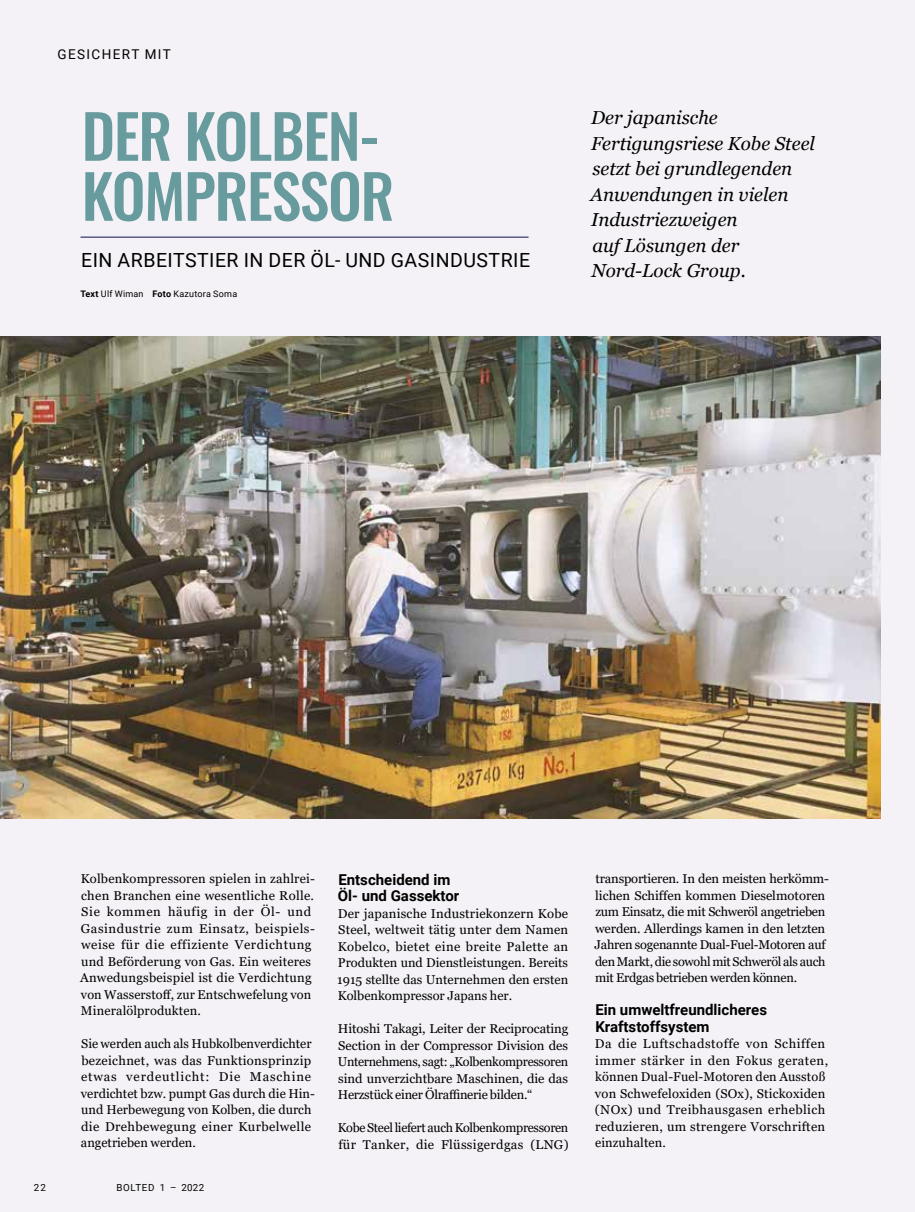
<style>
.page{position:relative;width:915px;height:1212px;background:#fff}
.page>*{position:absolute;margin:0;border:0;box-sizing:border-box;transform-origin:0 0}
.t1{font:500 60px/60px "Oswald";letter-spacing:-.02em;color:#679b9d}
.t2{font:19.5px "Roboto";letter-spacing:.025em;color:#000}
.t3{font:italic 18.75px/25.5px "Georgia";color:#000}
.t4{font:700 15px/16.5px "Roboto";color:#000}
.t5{font:13.5px "Roboto";letter-spacing:.1em;color:#000}
.t6{font:12.75px/16.5px "Georgia";letter-spacing:.01em;color:#000}
.t7{font:12.75px/16.5px "Georgia";letter-spacing:-.02em;color:#000}
.t8{font:12.75px/16.5px "Georgia";letter-spacing:-.025em;color:#000}
.t9{font:9.75px "Roboto";letter-spacing:.06em;color:#000}
.t10{font:9px "Roboto";letter-spacing:.025em;color:#000}
.s1{font-weight:700}
</style>
<div class="page">
<div style="left:0;top:0;width:914px;height:1212px;background:#f4f2f6"></div>
<img style="left:0;top:336px;width:880px;height:483px">
<hr style="left:80px;top:236px;width:448px;height:2px;background:#5a5a84">
<p class="t5" style="left:57px;top:44px;width:115px">GESICHERT MIT</p>
<h1 class="t1" style="left:82px;top:110px;width:314px">DER KOLBEN-<br>KOMPRESSOR</h1>
<h2 class="t2" style="left:81px;top:247px;width:450px">EIN ARBEITSTIER IN DER ÖL- UND GASINDUSTRIE</h2>
<p class="t10" style="left:80px;top:287px;width:158px"><span class="s1">Text</span> Ulf Wiman <span class="s1">Foto</span> Kazutora Soma</p>
<h3 class="t3" style="left:590px;top:105px;width:226px">Der japanische<br>Fertigungsriese Kobe Steel setzt bei grundlegenden<br>Anwendungen in vielen<br>Industriezweigen<br>auf Lösungen der<br>Nord-Lock Group.</h3>
<p class="t6" style="left:80px;top:871px;width:236px">Kolbenkompressoren spielen in zahlrei&shy;chen Branchen eine wesentliche Rolle.<br>Sie kommen häufig in der Öl- und Gasindustrie zum Einsatz, beispiels&shy;weise für die effiziente Verdichtung und Beförderung von Gas. Ein weiteres Anwedungsbeispiel ist die Verdichtung von Wasserstoff, zur Entschwefelung von Mineralölprodukten.</p>
<p class="t6" style="left:81px;top:1036px;width:235px">Sie werden auch als Hubkolbenverdichter bezeichnet, was das Funktionsprinzip etwas verdeutlicht: Die Maschine verdichtet bzw. pumpt Gas durch die Hin&shy;und Herbewegung von Kolben, die durch die Drehbewegung einer Kurbelwelle angetrieben werden.</p>
<p class="t9" style="left:34px;top:1180px;width:14px">22</p>
<p class="t9" style="left:116px;top:1180px;width:89px">BOLTED 1 – 2022</p>
<p class="t4" style="left:338px;top:871px;width:123px">Entscheidend im<br>Öl- und Gassektor</p>
<p class="t6" style="left:337px;top:905px;width:232px;text-align:justify">Der japanische Industriekonzern Kobe Steel, weltweit tätig unter dem Namen Kobelco, bietet eine breite Palette an Produkten und Dienstleistungen. Bereits 1915 stellte das Unternehmen den ersten Kolbenkompressor Japans her.</p>
<p class="t6" style="left:338px;top:1021px;width:232px;text-align:justify">Hitoshi Takagi, Leiter der Reciprocating Section in der Compressor Division des Unternehmens, sagt: „Kolbenkompressoren sind unverzichtbare Maschinen, die das Herzstück einer Ölraffinerie bilden.“</p>
<p class="t8" style="left:338px;top:1120px;width:232px">Kobe Steel liefert auch Kolbenkompressoren für Tanker, die Flüssigerdgas (LNG)</p>
<p class="t7" style="left:594px;top:871px;width:235px">transportieren. In den meisten herkömm&shy;lichen Schiffen kommen Dieselmotoren zum Einsatz, die mit Schweröl angetrieben werden. Allerdings kamen in den letzten Jahren sogenannte Dual-Fuel-Motoren auf den Markt, die sowohl mit Schweröl als auch mit Erdgas betrieben werden können.</p>
<p class="t4" style="left:595px;top:1001px;width:173px">Ein umweltfreundlicheres<br>Kraftstoffsystem</p>
<p class="t6" style="left:594px;top:1036px;width:235px">Da die Luftschadstoffe von Schiffen immer stärker in den Fokus geraten, können Dual-Fuel-Motoren den Ausstoß von Schwefeloxiden (SOx), Stickoxiden (NOx) und Treibhausgasen erheblich reduzieren, um strengere Vorschriften einzuhalten.</p>
</div>
